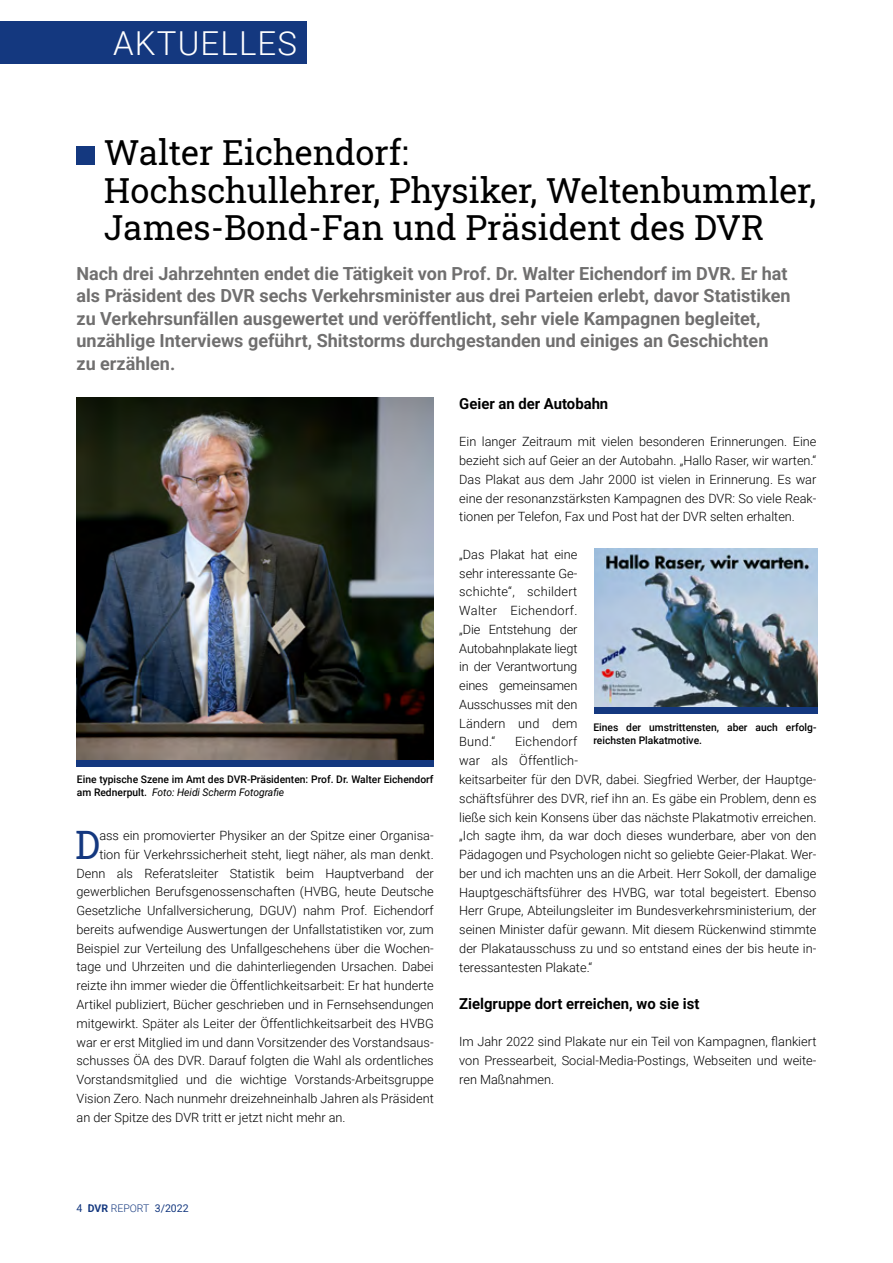
<style>
.page{position:relative;width:893px;height:1263px;background:#fff}
.page>*{position:absolute;margin:0;border:0;box-sizing:border-box;transform-origin:0 0}
.t1{font:39.15px "Roboto Slab";color:#14387f;scale:.96 1}
.t2{font:34.5px/37.5px "Roboto Slab";color:#000}
.t3{font:300 33px "Roboto";letter-spacing:.035em;color:#fff}
.t4{font:700 18px/22.5px "Roboto";color:#706f6f}
.t5{font:700 15px "Roboto";color:#000}
.t6{font:300 12.75px/18.8px "Roboto";color:#000;text-align:justify}
.t7{font:500 10.5px/13.5px "Roboto";color:#000}
.t8{font:10.5px "Roboto";color:#14387f}
.s1{font-weight:400;font-style:italic}
.s2{font-weight:700}
.s3{font-weight:300}
</style>
<div class="page">
<div style="left:0;top:21px;width:306px;height:43px;background:#14387f"></div>
<div style="left:77px;top:146px;width:18px;height:19px;background:#14387f"></div>
<img style="left:77px;top:398px;width:357px;height:362px">
<div style="left:77px;top:760px;width:357px;height:6px;background:#14387f"></div>
<img style="left:594px;top:548px;width:224px;height:159px">
<div style="left:594px;top:707px;width:224px;height:6px;background:#14387f"></div>
<h3 class="t3" style="left:113px;top:20px;width:185px">AKTUELLES</h3>
<h2 class="t2" style="left:104px;top:133px;width:714px">Walter Eichendorf:<br>Hochschullehrer, Physiker, Weltenbummler,<br>James-Bond-Fan und Präsident des DVR</h2>
<p class="t4" style="left:77px;top:261px;width:716px">Nach drei Jahrzehnten endet die Tätigkeit von Prof. Dr. Walter Eichendorf im DVR. Er hat als Präsident des DVR sechs Verkehrsminister aus drei Parteien erlebt, davor Statistiken zu Verkehrsunfällen ausgewertet und veröffentlicht, sehr viele Kampagnen begleitet, unzählige Interviews geführt, Shitstorms durchgestanden und einiges an Geschichten zu erzählen.</p>
<p class="t7" style="left:77px;top:772px;width:358px">Eine typische Szene im Amt des DVR-Präsidenten: Prof. Dr. Walter Eichendorf am Rednerpult. <span class="s1">Foto: Heidi Scherm Fotografie</span></p>
<h1 class="t1" style="left:75px;top:818px;width:27px">D</h1>
<p class="t6" style="left:99px;top:826px;width:336px">ass ein promovierter Physiker an der Spitze einer Organisa-</p>
<p class="t6" style="left:99px;top:844px;width:336px">tion für Verkehrssicherheit steht, liegt näher, als man denkt.</p>
<p class="t6" style="left:77px;top:863px;width:359px">Denn als Referatsleiter Statistik beim Hauptverband der</p>
<p class="t6" style="left:77px;top:882px;width:359px">gewerblichen Berufsgenossenschaften (HVBG, heute Deutsche</p>
<p class="t6" style="left:77px;top:901px;width:359px">Gesetzliche Unfallversicherung, DGUV) nahm Prof. Eichendorf</p>
<p class="t6" style="left:77px;top:919px;width:359px">bereits aufwendige Auswertungen der Unfallstatistiken vor, zum</p>
<p class="t6" style="left:77px;top:938px;width:359px">Beispiel zur Verteilung des Unfallgeschehens über die Wochen-</p>
<p class="t6" style="left:77px;top:957px;width:359px">tage und Uhrzeiten und die dahinterliegenden Ursachen. Dabei</p>
<p class="t6" style="left:77px;top:976px;width:359px">reizte ihn immer wieder die Öffentlichkeitsarbeit: Er hat hunderte</p>
<p class="t6" style="left:77px;top:994px;width:359px">Artikel publiziert, Bücher geschrieben und in Fernsehsendungen</p>
<p class="t6" style="left:77px;top:1013px;width:359px">mitgewirkt. Später als Leiter der Öffentlichkeitsarbeit des HVBG</p>
<p class="t6" style="left:77px;top:1032px;width:359px">war er erst Mitglied im und dann Vorsitzender des Vorstandsaus-</p>
<p class="t6" style="left:77px;top:1051px;width:359px">schusses ÖA des DVR. Darauf folgten die Wahl als ordentliches</p>
<p class="t6" style="left:77px;top:1069px;width:359px">Vorstandsmitglied und die wichtige Vorstands-Arbeitsgruppe</p>
<p class="t6" style="left:77px;top:1088px;width:359px">Vision Zero. Nach nunmehr dreizehneinhalb Jahren als Präsident</p>
<p class="t6" style="left:77px;top:1107px;width:271px">an der Spitze des DVR tritt er jetzt nicht mehr an.</p>
<p class="t5" style="left:459px;top:393px;width:151px">Geier an der Autobahn</p>
<p class="t6" style="left:459px;top:432px;width:359px">Ein langer Zeitraum mit vielen besonderen Erinnerungen. Eine bezieht sich auf Geier an der Autobahn. „Hallo Raser, wir warten.“ Das Plakat aus dem Jahr 2000 ist vielen in Erinnerung. Es war eine der resonanzstärksten Kampagnen des DVR: So viele Reak&shy;tionen per Telefon, Fax und Post hat der DVR selten erhalten.</p>
<p class="t6" style="left:459px;top:544px;width:120px">„Das Plakat hat eine sehr interessante Ge&shy;schichte“, schildert Walter Eichendorf. „Die Entstehung der Autobahnplakate liegt in der Verantwortung eines gemeinsamen Ausschusses mit den Ländern und dem Bund.“</p>
<p class="t7" style="left:593px;top:720px;width:225px">Eines der umstrittensten, aber auch erfolg&shy;reichsten Plakatmotive.</p>
<p class="t6" style="left:459px;top:732px;width:359px;text-align:left;text-indent:56px">Eichendorf<br>war als Öffentlich-<br>keitsarbeiter für den DVR, dabei. Siegfried Werber, der Hauptge&shy;schäftsführer des DVR, rief ihn an. Es gäbe ein Problem, denn es ließe sich kein Konsens über das nächste Plakatmotiv erreichen. „Ich sagte ihm, da war doch dieses wunderbare, aber von den Pädagogen und Psychologen nicht so geliebte Geier-Plakat. Wer&shy;ber und ich machten uns an die Arbeit. Herr Sokoll, der damalige Hauptgeschäftsführer des HVBG, war total begeistert. Ebenso Herr Grupe, Abteilungsleiter im Bundesverkehrsministerium, der seinen Minister dafür gewann. Mit diesem Rückenwind stimmte der Plakatausschuss zu und so entstand eines der bis heute in&shy;teressantesten Plakate.“</p>
<p class="t5" style="left:459px;top:993px;width:242px">Zielgruppe dort erreichen, wo sie ist</p>
<p class="t6" style="left:459px;top:1032px;width:359px">Im Jahr 2022 sind Plakate nur ein Teil von Kampagnen, flankiert von Pressearbeit, Social-Media-Postings, Webseiten und weite&shy;ren Maßnahmen.</p>
<p class="t8" style="left:77px;top:1201px;width:114px">4 <span class="s2">DVR</span> <span class="s3">REPORT</span> 3/2022</p>
</div>
